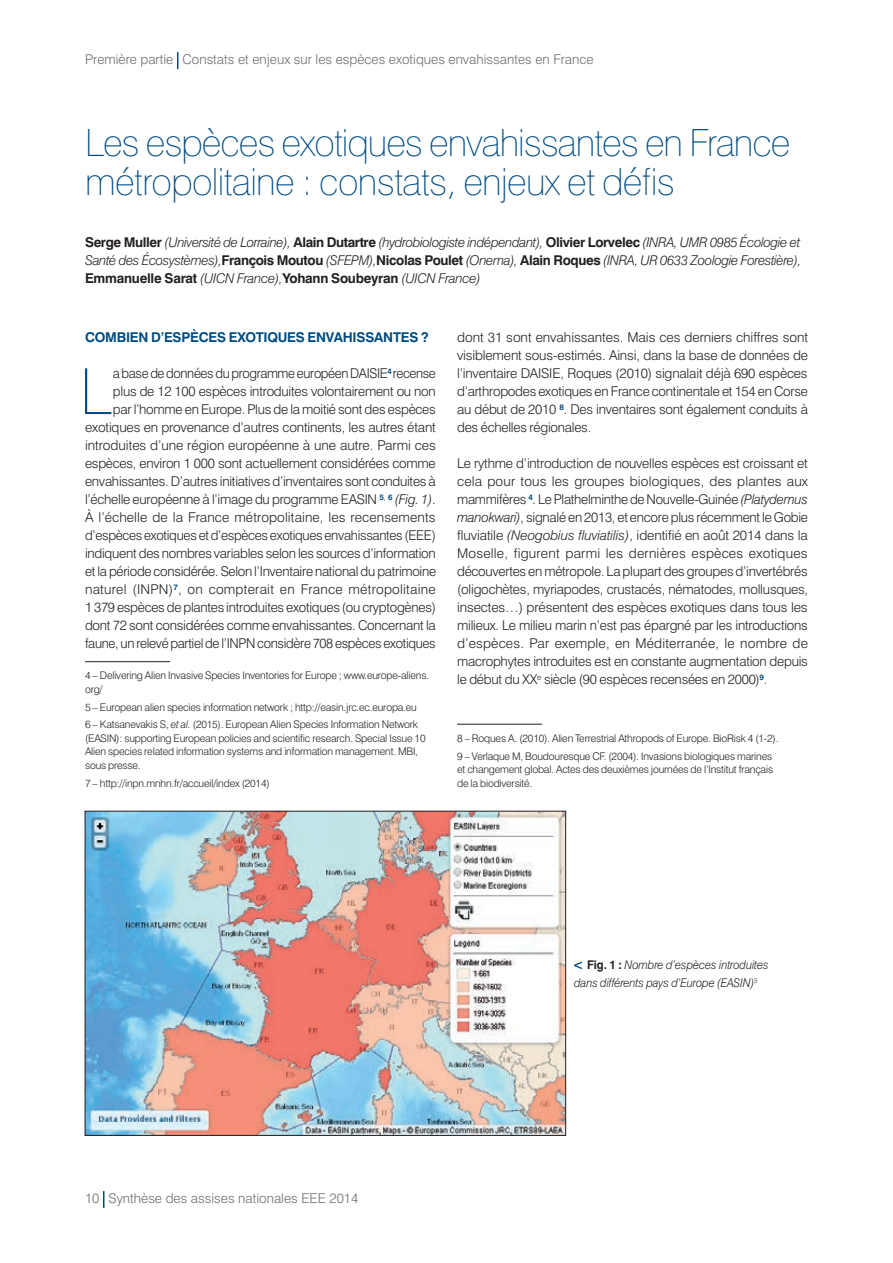
<style>
.page{position:relative;width:893px;height:1263px;background:#fff}
.page>*{position:absolute;margin:0;border:0;box-sizing:border-box;transform-origin:0 0}
.t1{font:100 63.6px "Swiss 721 BT";color:#004b82}
.t2{font:100 37.5px/39px "Swiss 721 BT";letter-spacing:-.03em;color:#004b82}
.t3{font:300 13.5px/18px "Swiss 721 BT";letter-spacing:-.02em;color:#231f20;text-align:justify}
.t4{font:italic 300 13.5px/18px "Swiss 721 BT";letter-spacing:-.03em;color:#231f20;text-align:justify}
.t5{font:300 13.5px "Swiss 721 BT";color:#6c6d70}
.t6{font:700 13.5px "Swiss 721 BT";letter-spacing:-.02em;color:#004b82}
.t7{font:italic 300 12px/17.7px "Swiss 721 BT";letter-spacing:-.01em;color:#231f20;scale:.95 1}
.t8{font:300 10.5px/13.5px "Swiss 721 BT";letter-spacing:-.02em;color:#231f20}
.s1{font-weight:700;font-style:normal}
.s2{font-style:italic}
</style>
<div class="page">
<svg style="left:103px;top:1191px;width:1px;height:17px"></svg>
<svg style="left:177px;top:52px;width:1px;height:17px"></svg>
<hr style="left:85px;top:661px;width:85px;height:1px;background:#231f20">
<hr style="left:457px;top:724px;width:85px;height:1px;background:#231f20">
<img style="left:87px;top:813px;width:477px;height:321px">
<div style="left:85px;top:811px;width:481px;height:325px;border:1px solid #231f20"></div>
<svg style="left:574px;top:961px;width:8px;height:8px"></svg>
<p class="t5" style="left:85px;top:51px;width:510px">Première partie Constats et enjeux sur les espèces exotiques envahissantes en France</p>
<h2 class="t2" style="left:85px;top:123px;width:707px">Les espèces exotiques envahissantes en France métropolitaine : constats, enjeux et défis</h2>
<p class="t4" style="left:85px;top:233px;width:718px"><span class="s1">Serge Muller</span> (Université de Lorraine), <span class="s1">Alain Dutartre</span> (hydrobiologiste indépendant), <span class="s1">Olivier Lorvelec</span> (INRA, UMR 0985 Écologie et Santé des Écosystèmes),<span class="s1">François Moutou</span> (SFEPM),<span class="s1">Nicolas Poulet</span> (Onema), <span class="s1">Alain Roques</span> (INRA, UR 0633 Zoologie Forestière), <span class="s1">Emmanuelle Sarat</span> (UICN France),<span class="s1">Yohann Soubeyran</span> (UICN France)</p>
<p class="t6" style="left:85px;top:329px;width:345px">COMBIEN D’ESPÈCES EXOTIQUES ENVAHISSANTES ?</p>
<h1 class="t1" style="left:80px;top:353px;width:34px">L</h1>
<p class="t3" style="left:85px;top:364px;width:353px;text-align:right">a base de données du programme européen DAISIE<sup>4</sup> recense<br>plus de 12 100 espèces introduites volontairement ou non<br>par l’homme en Europe. Plus de la moitié sont des espèces exotiques en provenance d’autres continents, les autres étant introduites d’une région européenne à une autre. Parmi ces espèces, environ 1 000 sont actuellement considérées comme envahissantes. D’autres initiatives d’inventaires sont conduites à l’échelle européenne à l’image du programme EASIN <sup>5</sup><sup>,</sup> <sup>6</sup> <span class="s2">(Fig. 1)</span>.<br>À l’échelle de la France métropolitaine, les recensements d’espèces exotiques et d’espèces exotiques envahissantes (EEE) indiquent des nombres variables selon les sources d’information et la période considérée. Selon l’Inventaire national du patrimoine naturel (INPN)<sup>7</sup>, on compterait en France métropolitaine 1 379 espèces de plantes introduites exotiques (ou cryptogènes) dont 72 sont considérées comme envahissantes. Concernant la faune, un relevé partiel de l’INPN considère 708 espèces exotiques</p>
<p class="t8" style="left:85px;top:669px;width:346px">4 – Delivering Alien Invasive Species Inventories for Europe ; www.europe-aliens. org/</p>
<p class="t8" style="left:85px;top:698px;width:334px;line-height:17.7px">5 – European alien species information network ; http://easin.jrc.ec.europa.eu<br>6 – Katsanevakis S, <span class="s2">et al.</span> (2015). European Alien Species Information Network</p>
<p class="t8" style="left:85px;top:731px;width:342px">(EASIN): supporting European policies and scientific research. Special Issue 10<br>Alien species related information systems and information management. MBI, sous presse.</p>
<p class="t8" style="left:85px;top:776px;width:186px">7 – http://inpn.mnhn.fr/accueil/index (2014)</p>
<p class="t3" style="left:457px;top:328px;width:353px">dont 31 sont envahissantes. Mais ces derniers chiffres sont visiblement sous-estimés. Ainsi, dans la base de données de l’inventaire DAISIE, Roques (2010) signalait déjà 690 espèces d’arthropodes exotiques en France continentale et 154 en Corse au début de 2010 <sup>8</sup>. Des inventaires sont également conduits à des échelles régionales.</p>
<p class="t3" style="left:457px;top:454px;width:353px">Le rythme d’introduction de nouvelles espèces est croissant et cela pour tous les groupes biologiques, des plantes aux mammifères <sup>4</sup>. Le Plathelminthe de Nouvelle-Guinée <span class="s2">(Platydemus manokwari)</span>, signalé en 2013, et encore plus récemment le Gobie fluviatile <span class="s2">(Neogobius fluviatilis)</span>, identifié en août 2014 dans la Moselle, figurent parmi les dernières espèces exotiques découvertes en métropole. La plupart des groupes d’invertébrés (oligochètes, myriapodes, crustacés, nématodes, mollusques, insectes…) présentent des espèces exotiques dans tous les milieux. Le milieu marin n’est pas épargné par les introductions d’espèces. Par exemple, en Méditerranée, le nombre de macrophytes introduites est en constante augmentation depuis le début du XX<sup>e</sup> siècle (90 espèces recensées en 2000)<sup>9</sup>.</p>
<p class="t8" style="left:457px;top:729px;width:323px;line-height:17.7px">8 – Roques A. (2010). Alien Terrestrial Athropods of Europe. BioRisk 4 (1-2).<br>9 – Verlaque M, Boudouresque CF. (2004). Invasions biologiques marines</p>
<p class="t8" style="left:457px;top:763px;width:317px">et changement global. Actes des deuxièmes journées de l’Institut français de la biodiversité.</p>
<p class="t7" style="left:574px;top:956px;width:206px;text-indent:13px"><span class="s1">Fig. 1 :</span> Nombre d’espèces introduites dans différents pays d’Europe (EASIN)<sup>5</sup></p>
<p class="t5" style="left:85px;top:1190px;width:275px">10 Synthèse des assises nationales EEE 2014</p>
</div>
